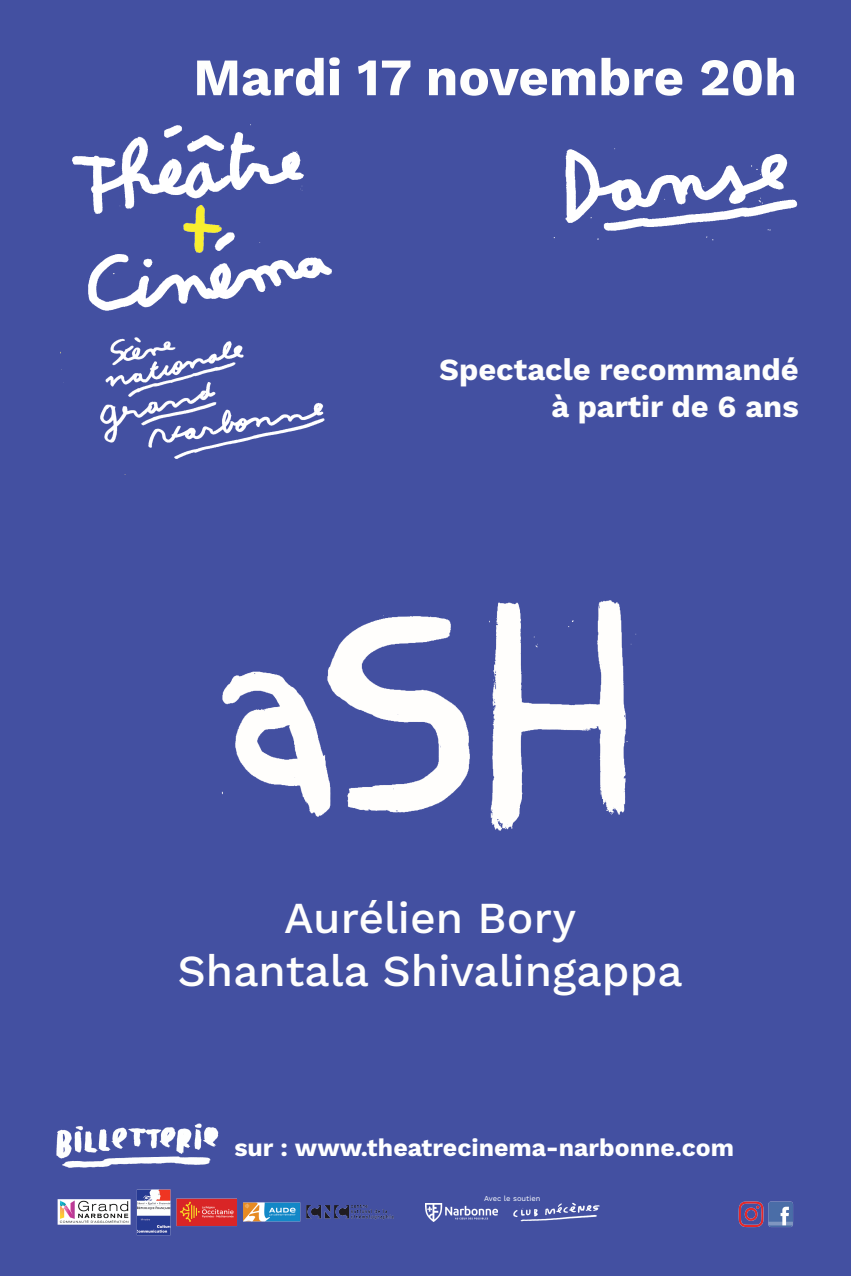
<style>
.page{position:relative;width:851px;height:1276px;background:#fff}
.page>*{position:absolute;margin:0;border:0;box-sizing:border-box;transform-origin:0 0}
.t1{font:700 52.5px "Work Sans";color:#fefefd}
.t2{font:500 44.25px/53.1px "Work Sans";color:#fefefd;text-align:center}
.t3{font:700 30.75px/36.9px "Work Sans";color:#fefefd;text-align:right}
.t4{font:700 24.75px "Work Sans";color:#fff}
.t5{font:7.5px "Work Sans";color:#fcfefe}
</style>
<div class="page">
<div style="left:0;top:0;width:850px;height:1276px;background:#4350a1"></div>
<img style="left:735px;top:1198px;width:61px;height:31px">
<img style="left:40px;top:484px;width:776px;height:400px">
<img style="left:61px;top:125px;width:270px;height:349px">
<img style="left:50px;top:1107px;width:174px;height:79px">
<img style="left:54px;top:1186px;width:360px;height:56px">
<img style="left:425px;top:1203px;width:72px;height:18px">
<img style="left:508px;top:1198px;width:96px;height:27px">
<img style="left:515px;top:127px;width:308px;height:134px">
<h1 class="t1" style="left:193px;top:47px;width:605px">Mardi 17 novembre 20h</h1>
<p class="t3" style="left:439px;top:352px;width:361px">Spectacle recommandé à partir de 6 ans</p>
<h2 class="t2" style="left:177px;top:893px;width:506px">Aurélien Bory<br>Shantala Shivalingappa</h2>
<p class="t4" style="left:234px;top:1133px;width:501px">sur : www.theatrecinema-narbonne.com</p>
<p class="t5" style="left:484px;top:1194px;width:58px">Avec le soutien</p>
</div>
